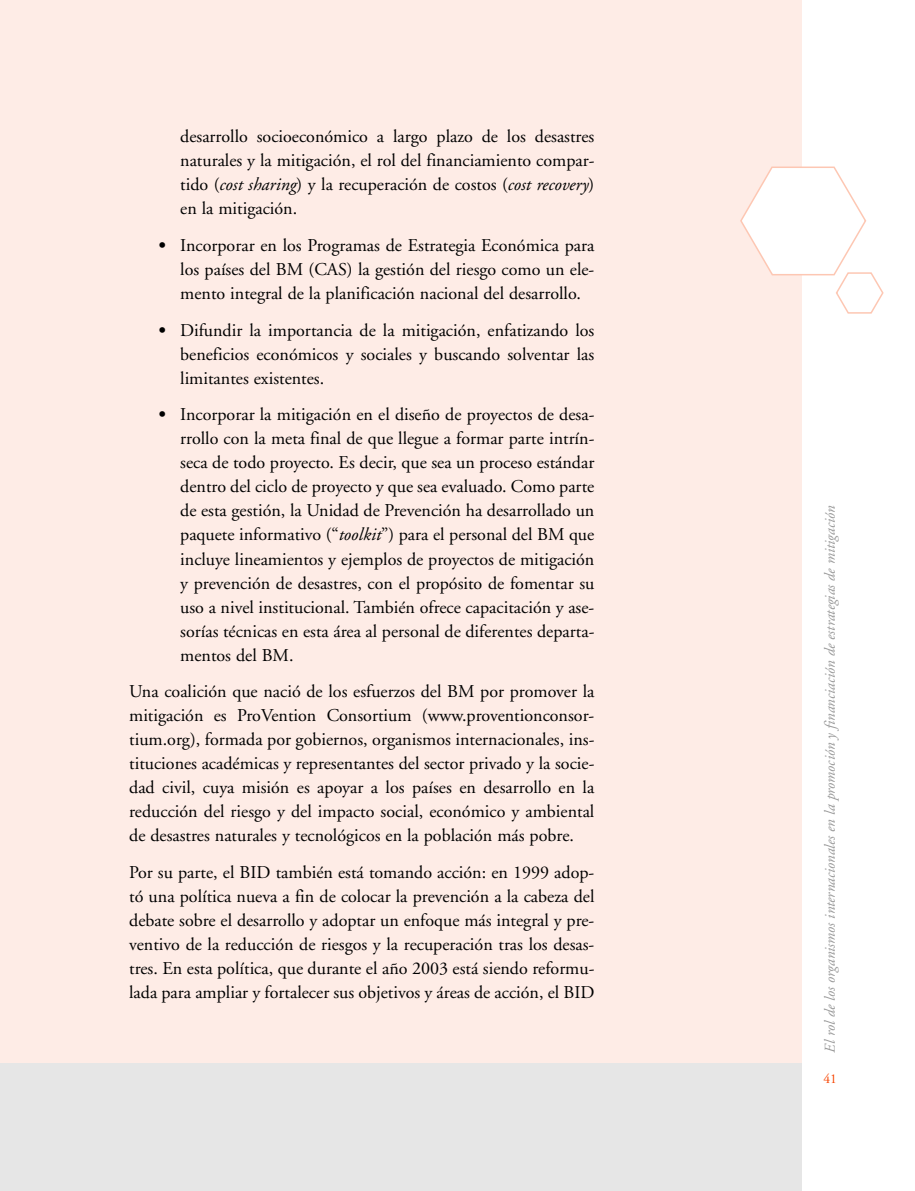
<style>
.page{position:relative;width:915px;height:1191px;background:#fff}
.page>*{position:absolute;margin:0;border:0;box-sizing:border-box;transform-origin:0 0}
.t1{font:18px/24px "Adobe Garamond";color:#000;text-align:justify}
.t2{font:italic 15px "Adobe Garamond";color:#999}
.t3{font:13.5px "Adobe Garamond";color:#f74400}
.s1{font-style:italic}
.s2{font-weight:700}
</style>
<div class="page">
<div style="left:0;top:0;width:800px;height:1191px;background:#feece6"></div>
<div style="left:0;top:1063px;width:800px;height:128px;background:#e6e6e6"></div>
<svg style="left:740px;top:166px;width:143px;height:148px"></svg>
<p class="t1" style="left:180px;top:126px;width:415px">desarrollo socioeconómico a largo plazo de los desastres naturales y la mitigación, el rol del financiamiento compar&shy;tido (<span class="s1">cost sharing</span>) y la recuperación de costos (<span class="s1">cost recovery</span>) en la mitigación.</p>
<p class="t1" style="left:180px;top:235px;width:415px;text-indent:-21px"><span class="s2">•</span> Incorporar en los Programas de Estrategia Económica para los países del BM (CAS) la gestión del riesgo como un ele&shy;mento integral de la planificación nacional del desarrollo.</p>
<p class="t1" style="left:180px;top:319px;width:415px;text-indent:-21px"><span class="s2">•</span> Difundir la importancia de la mitigación, enfatizando los beneficios económicos y sociales y buscando solventar las limitantes existentes.</p>
<p class="t1" style="left:180px;top:404px;width:415px;text-indent:-21px"><span class="s2">•</span> Incorporar la mitigación en el diseño de proyectos de desa&shy;rrollo con la meta final de que llegue a formar parte intrín&shy;seca de todo proyecto. Es decir, que sea un proceso estándar dentro del ciclo de proyecto y que sea evaluado. Como parte de esta gestión, la Unidad de Prevención ha desarrollado un paquete informativo (“<span class="s1">toolkit</span>”) para el personal del BM que incluye lineamientos y ejemplos de proyectos de mitigación y prevención de desastres, con el propósito de fomentar su uso a nivel institucional. También ofrece capacitación y ase&shy;sorías técnicas en esta área al personal de diferentes departa&shy;mentos del BM.</p>
<p class="t1" style="left:129px;top:681px;width:466px">Una coalición que nació de los esfuerzos del BM por promover la mitigación es ProVention Consortium (www.proventionconsor&shy;tium.org), formada por gobiernos, organismos internacionales, ins&shy;tituciones académicas y representantes del sector privado y la socie&shy;dad civil, cuya misión es apoyar a los países en desarrollo en la reducción del riesgo y del impacto social, económico y ambiental de desastres naturales y tecnológicos en la población más pobre.</p>
<p class="t1" style="left:129px;top:862px;width:466px">Por su parte, el BID también está tomando acción: en 1999 adop&shy;tó una política nueva a fin de colocar la prevención a la cabeza del debate sobre el desarrollo y adoptar un enfoque más integral y pre&shy;ventivo de la reducción de riesgos y la recuperación tras los desas&shy;tres. En esta política, que durante el año 2003 está siendo reformu&shy;lada para ampliar y fortalecer sus objetivos y áreas de acción, el BID</p>
<p class="t2" style="left:823px;top:1052px;width:548px;rotate:-90deg">El rol de los organismos internacionales en la promoción y financiación de estrategias de mitigación</p>
<p class="t3" style="left:823px;top:1073px;width:15px">41</p>
</div>
